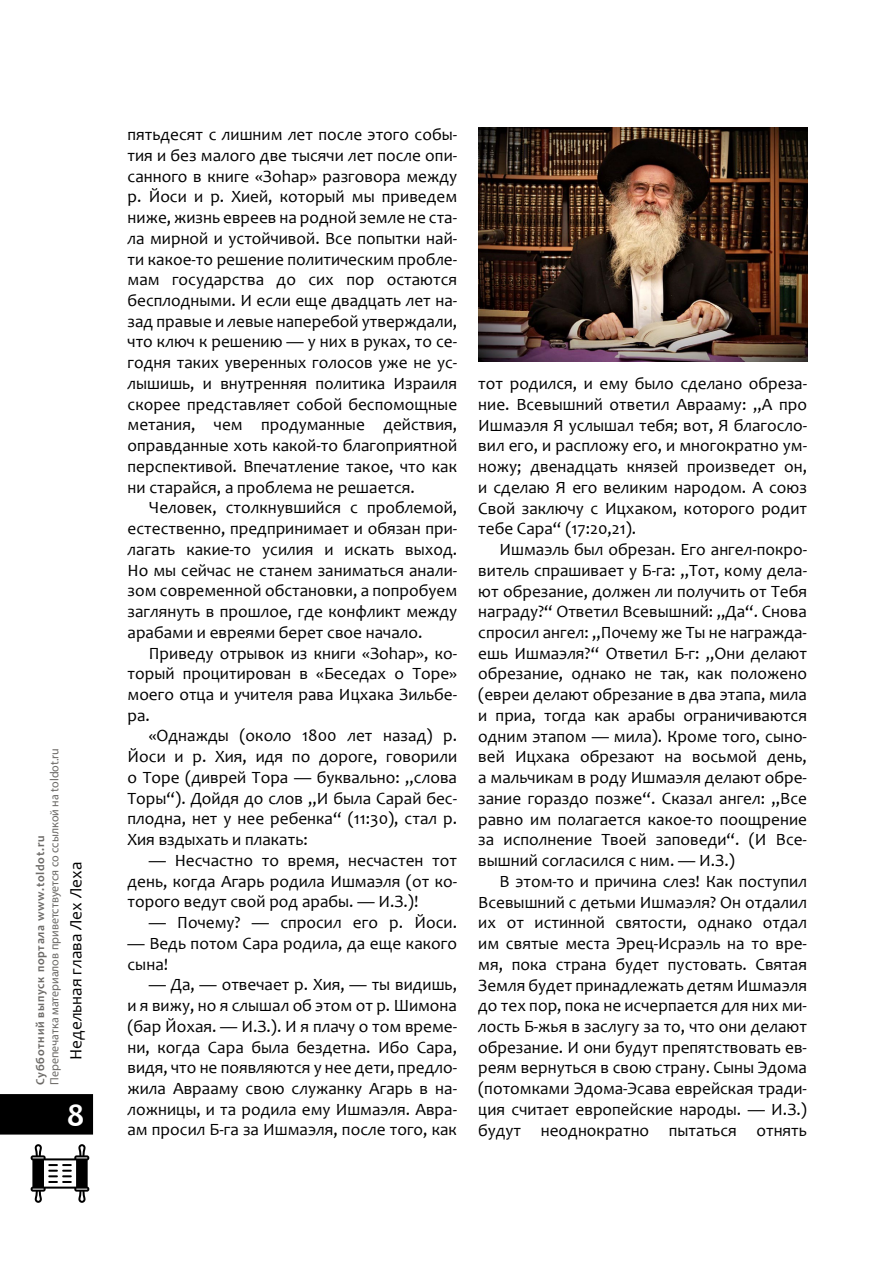
<style>
.page{position:relative;width:893px;height:1263px;background:#fff}
.page>*{position:absolute;margin:0;border:0;box-sizing:border-box;transform-origin:0 0}
.t1{font:700 33px "Candara";color:#fff}
.t2{font:17.25px/20.7px "Candara";color:#000;text-align:justify}
.t3{font:12px "Myriad Pro";color:#6c6a67}
.t4{font:700 12px "Candara";letter-spacing:.06em;color:#6c6a67}
</style>
<div class="page">
<div style="left:0;top:1094px;width:93px;height:40px;background:#000"></div>
<svg style="left:31px;top:1144px;width:58px;height:59px"></svg>
<img style="left:478px;top:128px;width:330px;height:233px">
<p class="t3" style="left:47px;top:1085px;width:338px;rotate:-90deg">Перепечатка материалов приветствуется со ссылкой на toldot.ru</p>
<p class="t4" style="left:33px;top:1085px;width:251px;rotate:-90deg">Субботний выпуск портала www.toldot.ru</p>
<p class="t2" style="left:65px;top:1060px;width:200px;rotate:-90deg">Недельная глава Лех Леха</p>
<h1 class="t1" style="left:67px;top:1095px;width:19px">8</h1>
<p class="t2" style="left:128px;top:124px;width:331px">пятьдесят с лишним лет после этого собы&shy;тия и без малого две тысячи лет после опи&shy;санного в книге «Зоhар» разговора между р. Йоси и р. Хией, который мы приведем ниже, жизнь евреев на родной земле не ста&shy;ла мирной и устойчивой. Все попытки най&shy;ти какое-то решение политическим пробле&shy;мам государства до сих пор остаются бесплодными. И если еще двадцать лет на&shy;зад правые и левые наперебой утверждали, что ключ к решению — у них в руках, то се&shy;годня таких уверенных голосов уже не ус&shy;лышишь, и внутренняя политика Израиля скорее представляет собой беспомощные метания, чем продуманные действия, оправданные хоть какой-то благоприятной перспективой. Впечатление такое, что как ни старайся, а проблема не решается.</p>
<p class="t2" style="left:128px;top:497px;width:331px;text-indent:21px">Человек, столкнувшийся с проблемой, естественно, предпринимает и обязан при&shy;лагать какие-то усилия и искать выход.<br>Но мы сейчас не станем заниматься анали&shy;зом современной обстановки, а попробуем заглянуть в прошлое, где конфликт между арабами и евреями берет свое начало.</p>
<p class="t2" style="left:128px;top:642px;width:331px;text-indent:21px">Приведу отрывок из книги «Зоhар», ко&shy;торый процитирован в «Беседах о Торе» моего отца и учителя рава Ицхака Зильбе&shy;ра.</p>
<p class="t2" style="left:128px;top:725px;width:331px;text-indent:21px">«Однажды (около 1800 лет назад) р.<br>Йоси и р. Хия, идя по дороге, говорили о Торе (диврей Тора — буквально: „слова Торы“). Дойдя до слов „И была Сарай бес&shy;плодна, нет у нее ребенка“ (11:30), стал р.<br>Хия вздыхать и плакать:</p>
<p class="t2" style="left:128px;top:850px;width:331px;text-indent:21px">— Несчастно то время, несчастен тот день, когда Агарь родила Ишмаэля (от ко&shy;торого ведут свой род арабы. — И.З.)!</p>
<p class="t2" style="left:149px;top:912px;width:310px">— Почему? — спросил его р. Йоси.</p>
<p class="t2" style="left:128px;top:933px;width:331px">— Ведь потом Сара родила, да еще какого сына!</p>
<p class="t2" style="left:127px;top:974px;width:331px;text-indent:21px">— Да, — отвечает р. Хия, — ты видишь, и я вижу, но я слышал об этом от р. Шимона (бар Йохая. — И.З.). И я плачу о том време&shy;ни, когда Сара была бездетна. Ибо Сара, видя, что не появляются у нее дети, предло&shy;жила Аврааму свою служанку Агарь в на&shy;ложницы, и та родила ему Ишмаэля. Авра&shy;ам просил Б-га за Ишмаэля, после того, как</p>
<p class="t2" style="left:478px;top:373px;width:330px">тот родился, и ему было сделано обреза&shy;ние. Всевышний ответил Аврааму: „А про Ишмаэля Я услышал тебя; вот, Я благосло&shy;вил его, и распложу его, и многократно ум&shy;ножу; двенадцать князей произведет он, и сделаю Я его великим народом. А союз Свой заключу с Ицхаком, которого родит тебе Сара“ (17:20,21).</p>
<p class="t2" style="left:478px;top:539px;width:330px;text-indent:21px">Ишмаэль был обрезан. Его ангел-покро&shy;витель спрашивает у Б-га: „Тот, кому дела&shy;ют обрезание, должен ли получить от Тебя награду?“ Ответил Всевышний: „Да“. Снова спросил ангел: „Почему же Ты не награжда&shy;ешь Ишмаэля?“ Ответил Б-г: „Они делают обрезание, однако не так, как положено (евреи делают обрезание в два этапа, мила и приа, тогда как арабы ограничиваются одним этапом — мила). Кроме того, сыно&shy;вей Ицхака обрезают на восьмой день, а мальчикам в роду Ишмаэля делают обре&shy;зание гораздо позже“. Сказал ангел: „Все равно им полагается какое-то поощрение за исполнение Твоей заповеди“. (И Все&shy;вышний согласился с ним. — И.З.)</p>
<p class="t2" style="left:478px;top:871px;width:330px;text-indent:21px">В этом-то и причина слез! Как поступил Всевышний с детьми Ишмаэля? Он отдалил их от истинной святости, однако отдал им святые места Эрец-Исраэль на то вре&shy;мя, пока страна будет пустовать. Святая Земля будет принадлежать детям Ишмаэля до тех пор, пока не исчерпается для них ми&shy;лость Б-жья в заслугу за то, что они делают обрезание. И они будут препятствовать ев&shy;реям вернуться в свою страну. Сыны Эдома (потомками Эдома-Эсава еврейская тради&shy;ция считает европейские народы. — И.З.) будут неоднократно пытаться отнять</p>
</div>
